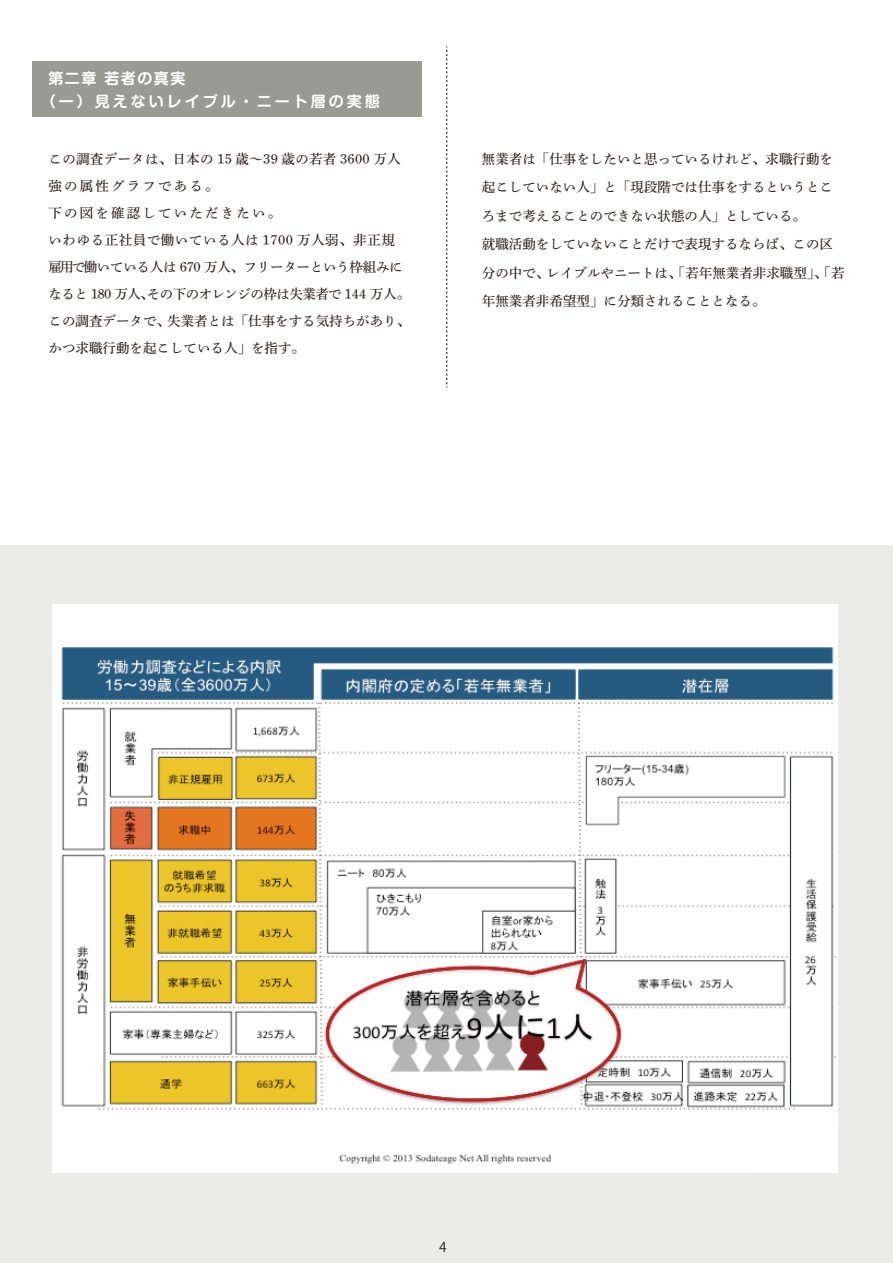
<style>
.page{position:relative;width:893px;height:1263px;background:#fff}
.page>*{position:absolute;margin:0;border:0;box-sizing:border-box;transform-origin:0 0}
.t1{font:700 15px/22.5px "Shin M Go Pro De";letter-spacing:.2em;color:#fff}
.t2{font:13.5px/27px "Shuei Min Pro M";color:#221815}
.t3{font:13.5px "Koz Go Pro";color:#221815}
</style>
<div class="page">
<div style="left:0;top:545px;width:893px;height:718px;background:#ebebe9"></div>
<img style="left:53px;top:604px;width:784px;height:569px">
<svg style="left:446px;top:46px;width:1px;height:341px"></svg>
<div style="left:33px;top:61px;width:389px;height:56px;background:#999a91"></div>
<div style="left:754px;top:1124px;width:78px;height:48px;background:#fff"></div>
<p class="t1" style="left:41px;top:65px;width:341px;text-indent:8px">第二章 若者の真実<br>（一）見えないレイブル・ニート層の実態</p>
<p class="t2" style="left:49px;top:144px;width:363px">この調査データは、日本の 15 歳～39 歳の若者 3600 万人強の属性グラフである。<br>下の図を確認していただきたい。<br>いわゆる正社員で働いている人は 1700 万人弱、非正規雇用で働いている人は 670 万人、フリーターという枠組みになると 180 万人、その下のオレンジの枠は失業者で 144 万人。この調査データで、失業者とは「仕事をする気持ちがあり、かつ求職行動を起こしている人」を指す。</p>
<p class="t2" style="left:482px;top:144px;width:364px;line-height:28.5px">無業者は「仕事をしたいと思っているけれど、求職行動を起こしていない人」と「現段階では仕事をするというところまで考えることのできない状態の人」としている。<br>就職活動をしていないことだけで表現するならば、この区分の中で、レイブルやニートは、「若年無業者非求職型」、「若年無業者非希望型」に分類されることとなる。</p>
<p class="t3" style="left:439px;top:1238px;width:9px">4</p>
</div>
